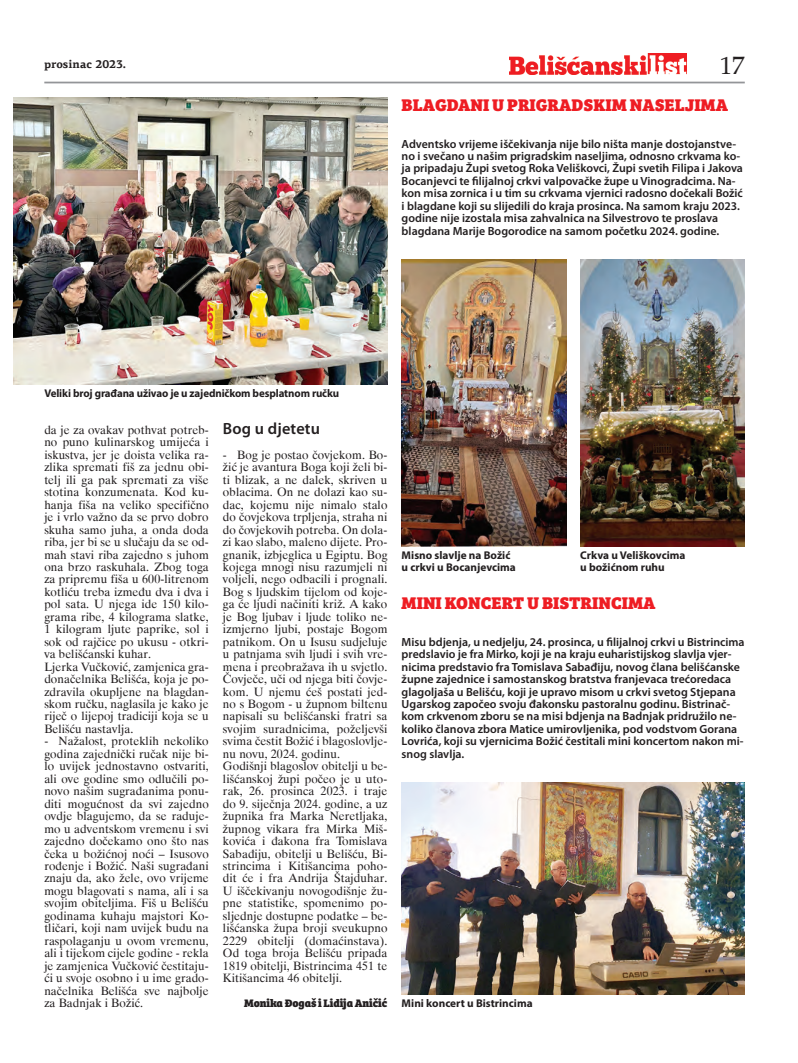
<style>
.page{position:relative;width:798px;height:1063px;background:#fff}
.page>*{position:absolute;margin:0;border:0;box-sizing:border-box;transform-origin:0 0}
.t1{font:25px "Palatino Roman";color:#231f20}
.t2{font:800 17.5px "Bree Serif";color:#ee1d23}
.t3{font:600 16.25px "Myriad Pro";letter-spacing:.01em;color:#231f20}
.t4{font:11.88px/12.5px "Dutch 801 BT";letter-spacing:.01em;color:#231f20}
.t5{font:600 11.88px/12.5px "Myriad Pro";color:#231f20}
.t6{font:700 11.25px/12.5px "Myriad Pro";color:#231f20}
.t7{font:800 11.25px "Bree Serif";letter-spacing:-.005em;color:#231f20}
.t8{font:700 11.25px "PF Agora Serif Pro";color:#231f20}
</style>
<div class="page">
<img style="left:509px;top:53px;width:177px;height:21px">
<hr style="left:44px;top:82px;width:700px;height:1px;background:#939598">
<img style="left:401px;top:260px;width:165px;height:286px">
<img style="left:580px;top:260px;width:164px;height:286px">
<img style="left:401px;top:783px;width:343px;height:211px">
<img style="left:13px;top:98px;width:374px;height:286px">
<p class="t8" style="left:44px;top:57px;width:83px">prosinac 2023.</p>
<p class="t1" style="left:719px;top:50px;width:26px">17</p>
<p class="t2" style="left:401px;top:90px;width:328px">BLAGDANI U PRIGRADSKIM NASELJIMA</p>
<p class="t5" style="left:401px;top:137px;width:343px">Adventsko vrijeme iščekivanja nije bilo ništa manje dostojanstve&shy;no i svečano u našim prigradskim naseljima, odnosno crkvama ko&shy;ja pripadaju Župi svetog Roka Veliškovci, Župi svetih Filipa i Jakova Bocanjevci te filijalnoj crkvi valpovačke župe u Vinogradcima. Na&shy;kon misa zornica i u tim su crkvama vjernici radosno dočekali Božić i blagdane koji su slijedili do kraja prosinca. Na samom kraju 2023. godine nije izostala misa zahvalnica na Silvestrovo te proslava blagdana Marije Bogorodice na samom početku 2024. godine.</p>
<p class="t6" style="left:44px;top:386px;width:296px">Veliki broj građana uživao je u zajedničkom besplatnom ručku</p>
<p class="t4" style="left:44px;top:424px;width:166px">da je za ovakav pothvat potreb&shy;no puno kulinarskog umijeća i iskustva, jer je doista velika ra&shy;zlika spremati fiš za jednu obi&shy;telj ili ga pak spremati za više stotina konzumenata. Kod ku&shy;hanja fiša na veliko specifično je i vrlo važno da se prvo dobro skuha samo juha, a onda doda riba, jer bi se u slučaju da se od&shy;mah stavi riba zajedno s juhom ona brzo raskuhala. Zbog toga za pripremu fiša u 600-litrenom kotliću treba između dva i dva i pol sata. U njega ide 150 kilo&shy;grama ribe, 4 kilograma slatke,<br>1 kilogram ljute paprike, sol i sok od rajčice po ukusu - otkri&shy;va belišćanski kuhar.<br>Ljerka Vučković, zamjenica gra&shy;donačelnika Belišća, koja je po&shy;zdravila okupljene na blagdan&shy;skom ručku, naglasila je kako je riječ o lijepoj tradiciji koja se u<br>Belišću nastavlja.</p>
<p class="t4" style="left:44px;top:735px;width:166px;text-align:justify">- Nažalost, proteklih nekoliko godina zajednički ručak nije bi&shy;lo uvijek jednostavno ostvariti, ali ove godine smo odlučili po&shy;novo našim sugrađanima ponu&shy;diti mogućnost da svi zajedno ovdje blagujemo, da se raduje&shy;mo u adventskom vremenu i svi zajedno dočekamo ono što nas čeka u božićnoj noći – Isusovo rođenje i Božić. Naši sugrađani znaju da, ako žele, ovo vrijeme mogu blagovati s nama, ali i sa svojim obiteljima. Fiš u Belišću godinama kuhaju majstori Ko&shy;tličari, koji nam uvijek budu na raspolaganju u ovom vremenu, ali i tijekom cijele godine - rekla je zamjenica Vučković čestitaju&shy;ći u svoje osobno i u ime grado&shy;načelnika Belišća sve najbolje za Badnjak i Božić.</p>
<p class="t3" style="left:223px;top:419px;width:98px">Bog u djetetu</p>
<p class="t4" style="left:223px;top:448px;width:166px">- Bog je postao čovjekom. Bo&shy;žić je avantura Boga koji želi bi&shy;ti blizak, a ne dalek, skriven u oblacima. On ne dolazi kao su&shy;dac, kojemu nije nimalo stalo do čovjekova trpljenja, straha ni do čovjekovih potreba. On dola&shy;zi kao slabo, maleno dijete. Pro&shy;gnanik, izbjeglica u Egiptu. Bog kojega mnogi nisu razumjeli ni voljeli, nego odbacili i prognali.<br>Bog s ljudskim tijelom od koje&shy;ga će ljudi načiniti križ. A kako je Bog ljubav i ljude toliko ne&shy;izmjerno ljubi, postaje Bogom patnikom. On u Isusu sudjeluje u patnjama svih ljudi i svih vre&shy;mena i preobražava ih u svjetlo.<br>Čovječe, uči od njega biti čovje&shy;kom. U njemu ćeš postati jed&shy;no s Bogom - u župnom biltenu napisali su belišćanski fratri sa svojim suradnicima, poželjevši svima čestit Božić i blagoslovlje&shy;nu novu, 2024. godinu.<br>Godišnji blagoslov obitelji u be&shy;lišćanskoj župi počeo je u uto&shy;rak, 26. prosinca 2023. i traje do 9. siječnja 2024. godine, a uz župnika fra Marka Neretljaka, župnog vikara fra Mirka Miš&shy;kovića i đakona fra Tomislava<br>Sabađiju, obitelji u Belišću, Bi&shy;strincima i Kitišancima poho&shy;dit će i fra Andrija Štajduhar.<br>U iščekivanju novogodišnje žu&shy;pne statistike, spomenimo po&shy;sljednje dostupne podatke – be&shy;lišćanska župa broji sveukupno<br>2229 obitelji (domaćinstava).<br>Od toga broja Belišću pripada<br>1819 obitelji, Bistrincima 451 te<br>Kitišancima 46 obitelji.</p>
<p class="t7" style="left:244px;top:994px;width:145px">MONIKA ĐOGAŠ I LIDIJA ANIČIĆ</p>
<p class="t6" style="left:401px;top:548px;width:116px">Misno slavlje na Božić u crkvi u Bocanjevcima</p>
<p class="t6" style="left:580px;top:548px;width:107px">Crkva u Veliškovcima u božićnom ruhu</p>
<p class="t2" style="left:401px;top:589px;width:255px">MINI KONCERT U BISTRINCIMA</p>
<p class="t5" style="left:401px;top:636px;width:344px">Misu bdjenja, u nedjelju, 24. prosinca, u filijalnoj crkvi u Bistrincima predslavio je fra Mirko, koji je na kraju euharistijskog slavlja vjer&shy;nicima predstavio fra Tomislava Sabađiju, novog člana belišćanske župne zajednice i samostanskog bratstva franjevaca trećoredaca glagoljaša u Belišću, koji je upravo misom u crkvi svetog Stjepana Ugarskog započeo svoju đakonsku pastoralnu godinu. Bistrinač&shy;kom crkvenom zboru se na misi bdjenja na Badnjak pridružilo ne&shy;koliko članova zbora Matice umirovljenika, pod vodstvom Gorana Lovrića, koji su vjernicima Božić čestitali mini koncertom nakon mi&shy;snog slavlja.</p>
<p class="t6" style="left:401px;top:996px;width:132px">Mini koncert u Bistrincima</p>
</div>
